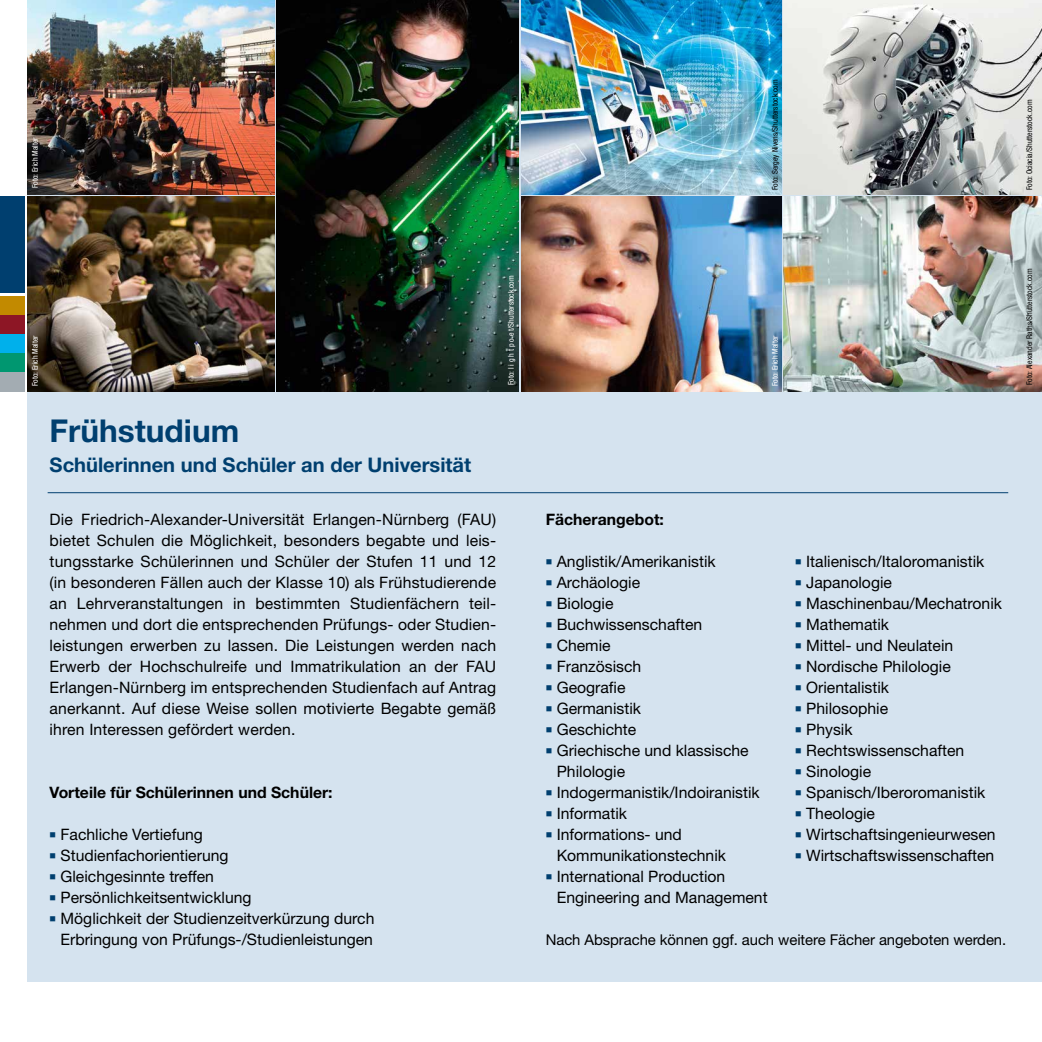
<style>
.page{position:relative;width:1042px;height:1042px;background:#fff}
.page>*{position:absolute;margin:0;border:0;box-sizing:border-box;transform-origin:0 0}
.t1{font:700 31.5px "Helvetica Neue LT Pro";color:#003f6f}
.t2{font:700 20.12px "Helvetica Neue LT Pro";color:#003f6f}
.t3{font:15.75px/21px "Helvetica Neue LT Pro";color:#000;text-align:justify}
.t4{font:700 15.75px "Helvetica Neue LT Pro";color:#000}
.t5{font:14.88px "Helvetica Neue LT Pro";letter-spacing:-.005em;color:#000}
.t6{font:condensed 7.88px "Helvetica Neue LT Pro";color:#000}
.t7{font:condensed 7.88px "Helvetica Neue LT Pro";color:#fff}
</style>
<div class="page">
<div style="left:28px;top:0;width:1014px;height:982px;background:#d5e3ef"></div>
<hr style="left:48px;top:492px;width:960px;height:1px;background:#003f6f">
<div style="left:0;top:196px;width:25px;height:99px;background:#003f6f"></div>
<hr style="left:0;top:293px;width:26px;height:3px;background:#fff">
<div style="left:0;top:296px;width:25px;height:19px;background:#c28a00"></div>
<div style="left:0;top:315px;width:25px;height:19px;background:#8d1625"></div>
<div style="left:0;top:334px;width:25px;height:19px;background:#00b0eb"></div>
<div style="left:0;top:353px;width:25px;height:19px;background:#009770"></div>
<div style="left:0;top:372px;width:25px;height:19px;background:#a3acb2"></div>
<img style="left:28px;top:0;width:246px;height:194px">
<img style="left:28px;top:196px;width:246px;height:195px">
<img style="left:277px;top:0;width:241px;height:391px">
<img style="left:521px;top:196px;width:260px;height:195px">
<img style="left:784px;top:196px;width:258px;height:195px">
<img style="left:784px;top:0;width:258px;height:194px">
<img style="left:521px;top:0;width:260px;height:194px">
<p class="t7" style="left:30px;top:188px;width:52px;rotate:-90deg">Foto: Erich Malter</p>
<p class="t6" style="left:770px;top:190px;width:112px;rotate:-90deg">Foto: Sergey Nivens/Shutterstock.com</p>
<p class="t6" style="left:1025px;top:190px;width:92px;rotate:-90deg">Foto: Ociacia/Shutterstock.com</p>
<p class="t7" style="left:30px;top:386px;width:52px;rotate:-90deg">Foto: Erich Malter</p>
<h1 class="t1" style="left:50px;top:411px;width:191px">Frühstudium</h1>
<h1 class="t2" style="left:50px;top:452px;width:423px">Schülerinnen und Schüler an der Universität</h1>
<p class="t7" style="left:506px;top:385px;width:111px;rotate:-90deg">Foto: l i g h t p o e t/Shutterstock.com</p>
<p class="t3" style="left:50px;top:509px;width:448px">Die Friedrich-Alexander-Universität Erlangen-Nürnberg (FAU) bietet Schulen die Möglichkeit, besonders begabte und leis&shy;tungsstarke Schülerinnen und Schüler der Stufen 11 und 12 (in besonderen Fällen auch der Klasse 10) als Frühstudierende an Lehrveranstaltungen in bestimmten Studienfächern teil&shy;nehmen und dort die entsprechenden Prüfungs- oder Studien&shy;leistungen erwerben zu lassen. Die Leistungen werden nach Erwerb der Hochschulreife und Immatrikulation an der FAU Erlangen-Nürnberg im entsprechenden Studienfach auf Antrag anerkannt. Auf diese Weise sollen motivierte Begabte gemäß ihren Interessen gefördert werden.</p>
<h2 class="t4" style="left:50px;top:782px;width:284px">Vorteile für Schülerinnen und Schüler:</h2>
<p class="t3" style="left:50px;top:824px;width:155px"><sup>■</sup> Fachliche Vertiefung</p>
<p class="t3" style="left:50px;top:845px;width:180px"><sup>■</sup> Studienfachorientierung</p>
<p class="t3" style="left:50px;top:866px;width:166px"><sup>■</sup> Gleichgesinnte treffen</p>
<p class="t3" style="left:50px;top:887px;width:203px"><sup>■</sup> Persönlichkeitsentwicklung</p>
<p class="t3" style="left:50px;top:908px;width:326px;text-align:right"><sup>■</sup> Möglichkeit der Studienzeitverkürzung durch<br>Erbringung von Prüfungs-/Studienleistungen</p>
<p class="t7" style="left:770px;top:386px;width:52px;rotate:-90deg">Foto: Erich Malter</p>
<p class="t6" style="left:1025px;top:385px;width:118px;rotate:-90deg">Foto: Alexander Raths/Shutterstock.com</p>
<h2 class="t4" style="left:546px;top:509px;width:120px">Fächerangebot:</h2>
<p class="t3" style="left:546px;top:551px;width:171px"><sup>■</sup> Anglistik/Amerikanistik</p>
<p class="t3" style="left:795px;top:551px;width:191px"><sup>■</sup> Italienisch/Italoromanistik</p>
<p class="t3" style="left:546px;top:572px;width:96px"><sup>■</sup> Archäologie</p>
<p class="t3" style="left:795px;top:572px;width:98px"><sup>■</sup> Japanologie</p>
<p class="t3" style="left:546px;top:593px;width:69px"><sup>■</sup> Biologie</p>
<p class="t3" style="left:795px;top:593px;width:208px"><sup>■</sup> Maschinenbau/Mechatronik</p>
<p class="t3" style="left:546px;top:614px;width:158px"><sup>■</sup> Buchwissenschaften</p>
<p class="t3" style="left:795px;top:614px;width:95px"><sup>■</sup> Mathematik</p>
<p class="t3" style="left:546px;top:635px;width:66px"><sup>■</sup> Chemie</p>
<p class="t3" style="left:795px;top:635px;width:159px"><sup>■</sup> Mittel- und Neulatein</p>
<p class="t3" style="left:546px;top:656px;width:97px"><sup>■</sup> Französisch</p>
<p class="t3" style="left:795px;top:656px;width:157px"><sup>■</sup> Nordische Philologie</p>
<p class="t3" style="left:546px;top:677px;width:81px"><sup>■</sup> Geografe</p>
<p class="t3" style="left:795px;top:677px;width:95px"><sup>■</sup> Orientalistik</p>
<p class="t3" style="left:546px;top:698px;width:97px"><sup>■</sup> Germanistik</p>
<p class="t3" style="left:795px;top:698px;width:94px"><sup>■</sup> Philosophie</p>
<p class="t3" style="left:546px;top:719px;width:92px"><sup>■</sup> Geschichte</p>
<p class="t3" style="left:795px;top:719px;width:59px"><sup>■</sup> Physik</p>
<p class="t3" style="left:546px;top:740px;width:204px"><sup>■</sup> Griechische und klassische</p>
<p class="t3" style="left:795px;top:740px;width:170px"><sup>■</sup> Rechtswissenschaften</p>
<p class="t3" style="left:557px;top:761px;width:70px">Philologie</p>
<p class="t3" style="left:795px;top:761px;width:77px"><sup>■</sup> Sinologie</p>
<p class="t3" style="left:546px;top:782px;width:215px"><sup>■</sup> Indogermanistik/Indoiranistik</p>
<p class="t3" style="left:795px;top:782px;width:192px"><sup>■</sup> Spanisch/Iberoromanistik</p>
<p class="t3" style="left:546px;top:803px;width:83px"><sup>■</sup> Informatik</p>
<p class="t3" style="left:795px;top:803px;width:81px"><sup>■</sup> Theologie</p>
<p class="t3" style="left:546px;top:824px;width:138px"><sup>■</sup> Informations- und</p>
<p class="t3" style="left:795px;top:824px;width:202px"><sup>■</sup> Wirtschaftsingenieurwesen</p>
<p class="t3" style="left:557px;top:845px;width:171px">Kommunikationstechnik</p>
<p class="t3" style="left:795px;top:845px;width:201px"><sup>■</sup> Wirtschaftswissenschaften</p>
<p class="t3" style="left:557px;top:866px;width:212px;text-indent:-11px"><sup>■</sup> International Production<br>Engineering and Management</p>
<p class="t5" style="left:546px;top:931px;width:462px">Nach Absprache können ggf. auch weitere Fächer angeboten werden.</p>
</div>
